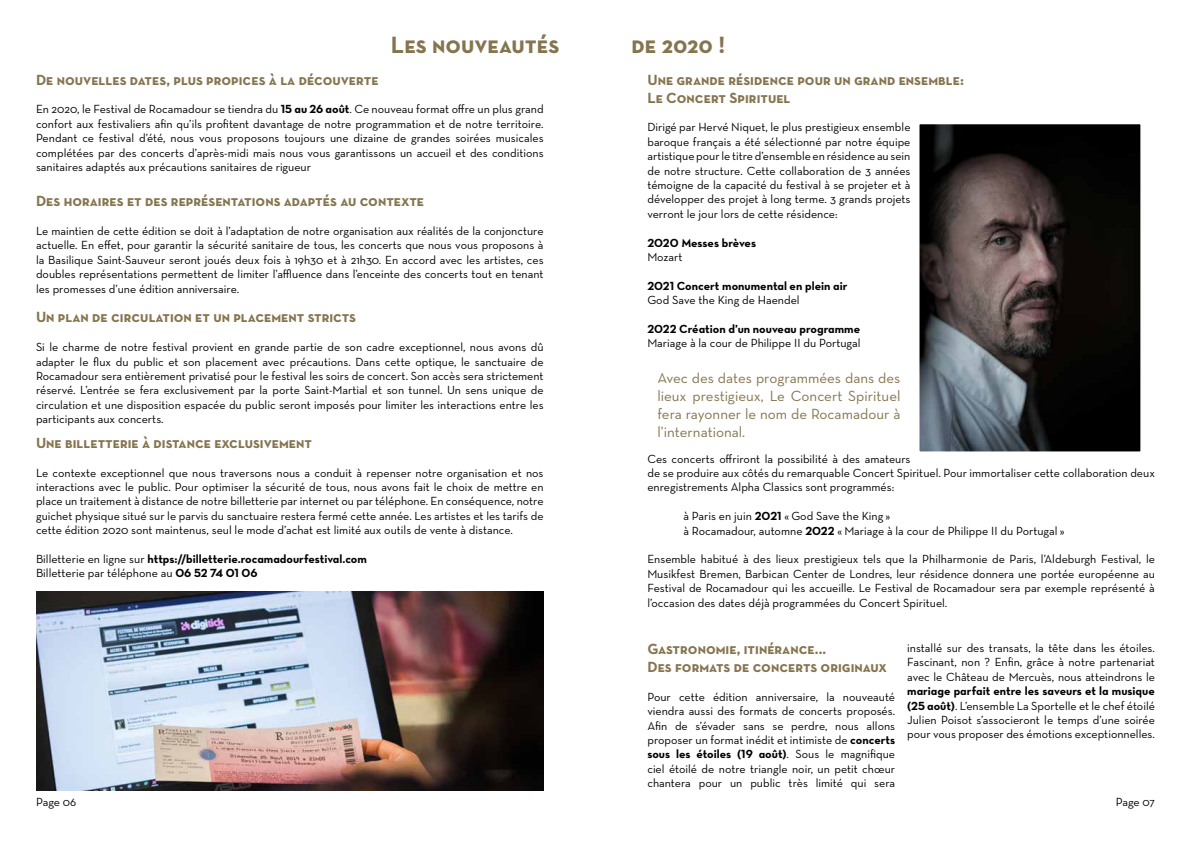
<style>
.page{position:relative;width:1191px;height:842px;background:#fff}
.page>*{position:absolute;margin:0;border:0;box-sizing:border-box;transform-origin:0 0}
.t1{font:24px "Neutra Text Bold SC";color:#85754f}
.t2{font:15px/18px "Neutra Text Bold SC";color:#85754f}
.t3{font:15px/18px "Neutra Text";color:#85754f;text-align:justify}
.t4{font:12px/14.4px "Neutra Text";color:#000;text-align:justify}
.t5{font:12px "Neutra Text Bold Alt";color:#000}
.t6{font:12px "Neutra Text";letter-spacing:-.015em;color:#020203}
.s1{font-family:"Neutra Text Bold Alt"}
.s2{font-family:"Neutra Text"}
</style>
<div class="page">
<img style="left:920px;top:125px;width:219px;height:325px">
<div style="left:910px;top:115px;width:239px;height:345px;border:9px solid #fff"></div>
<img style="left:36px;top:592px;width:507px;height:199px">
<h1 class="t1" style="left:391px;top:30px;width:170px">Les nouveautés</h1>
<h1 class="t1" style="left:631px;top:30px;width:95px">de 2020 !</h1>
<p class="t2" style="left:36px;top:70px;width:344px">De nouvelles dates, plus propices à la découverte</p>
<p class="t4" style="left:36px;top:102px;width:509px">En 2020, le Festival de Rocamadour se tiendra du <span class="s1">15 au 26 août</span>. Ce nouveau format offre un plus grand confort aux festivaliers afin qu’ils profitent davantage de notre programmation et de notre territoire.<br>Pendant ce festival d’été, nous vous proposons toujours une dizaine de grandes soirées musicales complétées par des concerts d’après-midi mais nous vous garantissons un accueil et des conditions sanitaires adaptés aux précautions sanitaires de rigueur</p>
<p class="t2" style="left:36px;top:192px;width:389px">Des horaires et des représentations adaptés au contexte</p>
<p class="t4" style="left:36px;top:223px;width:509px">Le maintien de cette édition se doit à l’adaptation de notre organisation aux réalités de la conjoncture actuelle. En effet, pour garantir la sécurité sanitaire de tous, les concerts que nous vous proposons à la Basilique Saint-Sauveur seront joués deux fois à 19h30 et à 21h30. En accord avec les artistes, ces doubles représentations permettent de limiter l’affluence dans l’enceinte des concerts tout en tenant les promesses d’une édition anniversaire.</p>
<p class="t2" style="left:36px;top:308px;width:322px">Un plan de circulation et un placement stricts</p>
<p class="t4" style="left:36px;top:340px;width:509px">Si le charme de notre festival provient en grande partie de son cadre exceptionnel, nous avons dû adapter le flux du public et son placement avec précautions. Dans cette optique, le sanctuaire de Rocamadour sera entièrement privatisé pour le festival les soirs de concert. Son accès sera strictement réservé. L’entrée se fera exclusivement par la porte Saint-Martial et son tunnel. Un sens unique de circulation et une disposition espacée du public seront imposés pour limiter les interactions entre les participants aux concerts.</p>
<p class="t2" style="left:36px;top:433px;width:277px">Une billetterie à distance exclusivement</p>
<p class="t4" style="left:36px;top:465px;width:509px">Le contexte exceptionnel que nous traversons nous a conduit à repenser notre organisation et nos interactions avec le public. Pour optimiser la sécurité de tous, nous avons fait le choix de mettre en place un traitement à distance de notre billetterie par internet ou par téléphone. En conséquence, notre guichet physique situé sur le parvis du sanctuaire restera fermé cette année. Les artistes et les tarifs de cette édition 2020 sont maintenus, seul le mode d’achat est limité aux outils de vente à distance.</p>
<p class="t5" style="left:36px;top:551px;width:332px"><span class="s2">Billetterie en ligne sur</span> https://billetterie.rocamadourfestival.com</p>
<p class="t4" style="left:36px;top:566px;width:223px">Billetterie par téléphone au <span class="s1">06 52 74 01 06</span></p>
<p class="t6" style="left:36px;top:795px;width:42px">Page 06</p>
<p class="t2" style="left:647px;top:70px;width:318px">Une grande résidence pour un grand ensemble:<br>Le Concert Spirituel</p>
<p class="t4" style="left:647px;top:120px;width:265px">Dirigé par Hervé Niquet, le plus prestigieux ensemble baroque français a été sélectionné par notre équipe artistique pour le titre d’ensemble en résidence au sein de notre structure. Cette collaboration de 3 années témoigne de la capacité du festival à se projeter et à développer des projet à long terme. 3 grands projets verront le jour lors de cette résidence:</p>
<p class="t5" style="left:647px;top:235px;width:110px">2020 Messes brèves</p>
<p class="t4" style="left:647px;top:249px;width:37px">Mozart</p>
<p class="t5" style="left:647px;top:278px;width:201px">2021 Concert monumental en plein air</p>
<p class="t4" style="left:647px;top:293px;width:154px">God Save the King de Haendel</p>
<p class="t5" style="left:647px;top:321px;width:214px">2022 Création d’un nouveau programme</p>
<p class="t4" style="left:647px;top:336px;width:215px">Mariage à la cour de Philippe II du Portugal</p>
<p class="t3" style="left:657px;top:369px;width:245px">Avec des dates programmées dans des lieux prestigieux, Le Concert Spirituel fera rayonner le nom de Rocamadour à l’international.</p>
<p class="t4" style="left:647px;top:451px;width:509px;text-align:left">Ces concerts offriront la possibilité à des amateurs<br>de se produire aux côtés du remarquable Concert Spirituel. Pour immortaliser cette collaboration deux enregistrements Alpha Classics sont programmés:</p>
<p class="t4" style="left:683px;top:509px;width:382px">à Paris en juin <span class="s1">2021</span> « God Save the King »<br>à Rocamadour, automne <span class="s1">2022</span> « Mariage à la cour de Philippe II du Portugal »</p>
<p class="t4" style="left:647px;top:552px;width:509px">Ensemble habitué à des lieux prestigieux tels que la Philharmonie de Paris, l’Aldeburgh Festival, le Musikfest Bremen, Barbican Center de Londres, leur résidence donnera une portée européenne au Festival de Rocamadour qui les accueille. Le Festival de Rocamadour sera par exemple représenté à l’occasion des dates déjà programmées du Concert Spirituel.</p>
<p class="t2" style="left:647px;top:640px;width:241px">Gastronomie, itinérance...<br>Des formats de concerts originaux</p>
<p class="t4" style="left:647px;top:689px;width:249px">Pour cette édition anniversaire, la nouveauté viendra aussi des formats de concerts proposés.<br>Afin de s’évader sans se perdre, nous allons proposer un format inédit et intimiste de <span class="s1">concerts</span></p>
<p class="t5" style="left:647px;top:747px;width:249px">sous les étoiles (19 août)<span class="s2">. Sous le magnifique</span></p>
<p class="t4" style="left:647px;top:761px;width:249px">ciel étoilé de notre triangle noir, un petit chœur chantera pour un public très limité qui sera</p>
<p class="t4" style="left:907px;top:640px;width:249px">installé sur des transats, la tête dans les étoiles.<br>Fascinant, non ? Enfin, grâce à notre partenariat avec le Château de Mercuès, nous atteindrons le</p>
<p class="t5" style="left:907px;top:683px;width:249px">mariage parfait entre les saveurs et la musique</p>
<p class="t4" style="left:907px;top:698px;width:249px"><span class="s1">(25 août)</span>. L’ensemble La Sportelle et le chef étoilé Julien Poisot s’associeront le temps d’une soirée pour vous proposer des émotions exceptionnelles.</p>
<p class="t6" style="left:1115px;top:795px;width:41px">Page 07</p>
</div>
